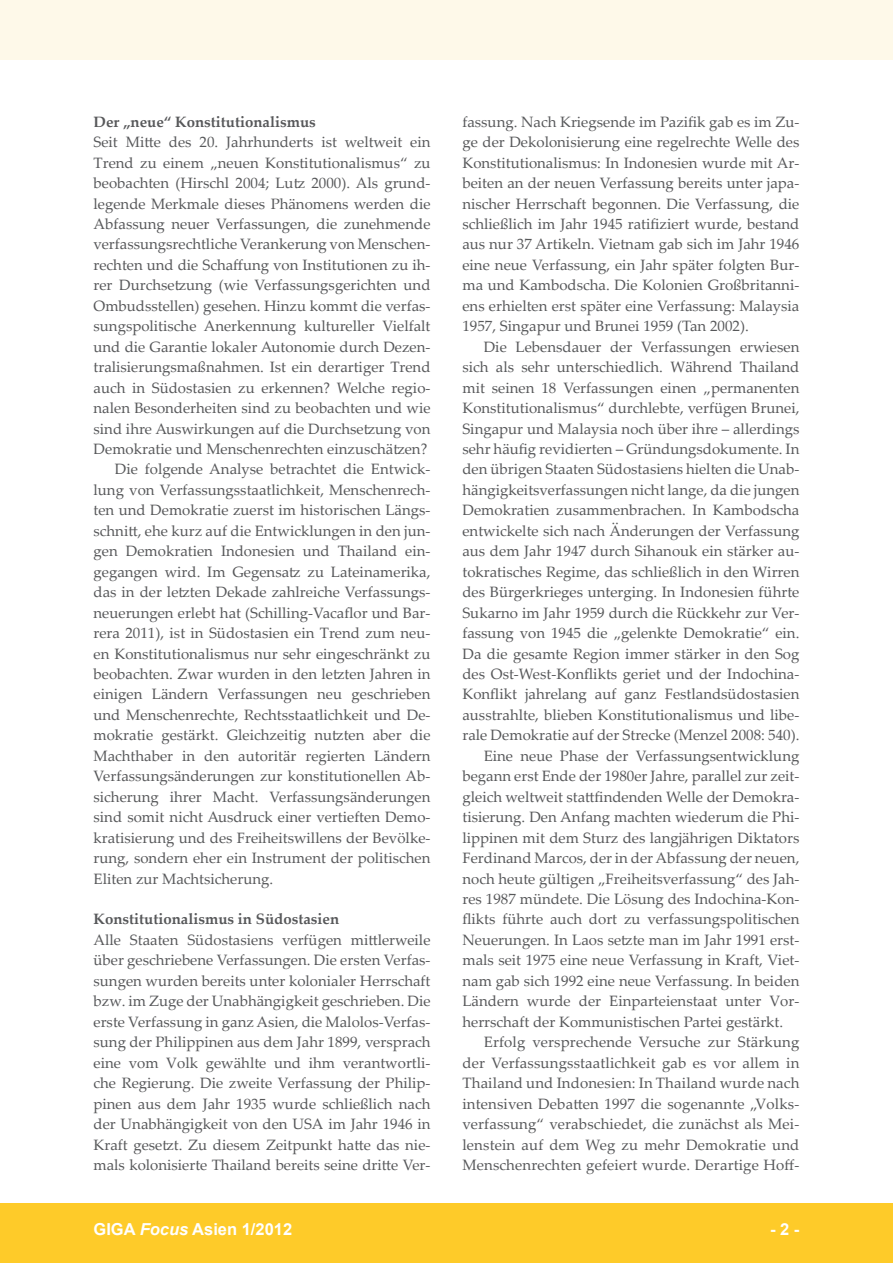
<style>
.page{position:relative;width:893px;height:1263px;background:#fff}
.page>*{position:absolute;margin:0;border:0;box-sizing:border-box;transform-origin:0 0}
.foc__text_fusszeile{font:700 16.5px "Arial";color:#fff}
.foc__text_seitenzahl{font:700 16.5px "Arial";color:#fff}
.foc__text_fliesstext{font:15px/20.4px "Palatino Linotype";color:#57585a;text-align:justify}
.foc__text_1__absatz{font:15px/20.4px "Palatino Linotype";color:#57585a;text-align:justify}
.foc__text_ueberschri{font:700 15px "Palatino Linotype";color:#57585a}
.s1{font-style:italic}
</style>
<div class="page">
<div style="left:0;top:1203px;width:893px;height:60px;background:#fecb29"></div>
<div style="left:0;top:0;width:893px;height:60px;background:#fef9e9"></div>
<p class="foc__text_ueberschri" style="left:94px;top:111px;width:224px">Der „neue“ Konstitutionalismus</p>
<p class="foc__text_1__absatz" style="left:94px;top:131px;width:338px">Seit Mitte des 20. Jahrhunderts ist weltweit ein Trend zu einem „neuen Konstitutionalismus“ zu beobachten (Hirschl 2004; Lutz 2000). Als grund&shy;legende Merkmale dieses Phänomens werden die Abfassung neuer Verfassungen, die zunehmende verfassungsrechtliche Verankerung von Menschen&shy;rechten und die Schaffung von Institutionen zu ih&shy;rer Durchsetzung (wie Verfassungsgerichten und Ombudsstellen) gesehen. Hinzu kommt die verfas&shy;sungspolitische Anerkennung kultureller Vielfalt und die Garantie lokaler Autonomie durch Dezen&shy;tralisierungsmaßnahmen. Ist ein derartiger Trend auch in Südostasien zu erkennen? Welche regio&shy;nalen Besonderheiten sind zu beobachten und wie sind ihre Auswirkungen auf die Durchsetzung von Demokratie und Menschenrechten einzuschätzen?</p>
<p class="foc__text_fliesstext" style="left:94px;top:459px;width:338px;text-indent:21px">Die folgende Analyse betrachtet die Entwick&shy;lung von Verfassungsstaatlichkeit, Menschenrech&shy;ten und Demokratie zuerst im historischen Längs&shy;schnitt, ehe kurz auf die Entwicklungen in den jun&shy;gen Demokratien Indonesien und Thailand ein&shy;gegangen wird. Im Gegensatz zu Lateinamerika, das in der letzten Dekade zahlreiche Verfassungs&shy;neuerungen erlebt hat (Schilling-Vacaflor und Bar&shy;rera 2011), ist in Südostasien ein Trend zum neu&shy;en Konstitutionalismus nur sehr eingeschränkt zu beobachten. Zwar wurden in den letzten Jahren in einigen Ländern Verfassungen neu geschrieben und Menschenrechte, Rechtsstaatlichkeit und De&shy;mokratie gestärkt. Gleichzeitig nutzten aber die Machthaber in den autoritär regierten Ländern Verfassungsänderungen zur konstitutionellen Ab&shy;sicherung ihrer Macht. Verfassungsänderungen sind somit nicht Ausdruck einer vertieften Demo&shy;kratisierung und des Freiheitswillens der Bevölke&shy;rung, sondern eher ein Instrument der politischen Eliten zur Machtsicherung.</p>
<p class="foc__text_ueberschri" style="left:94px;top:909px;width:247px">Konstitutionalismus in Südostasien</p>
<p class="foc__text_1__absatz" style="left:94px;top:929px;width:338px">Alle Staaten Südostasiens verfügen mittlerweile über geschriebene Verfassungen. Die ersten Verfas&shy;sungen wurden bereits unter kolonialer Herrschaft bzw. im Zuge der Unabhängigkeit geschrieben. Die erste Verfassung in ganz Asien, die Malolos-Verfas&shy;sung der Philippinen aus dem Jahr 1899, versprach eine vom Volk gewählte und ihm verantwortli&shy;che Regierung. Die zweite Verfassung der Philip&shy;pinen aus dem Jahr 1935 wurde schließlich nach der Unabhängigkeit von den USA im Jahr 1946 in Kraft gesetzt. Zu diesem Zeitpunkt hatte das nie&shy;mals kolonisierte Thailand bereits seine dritte Ver-</p>
<p class="foc__text_1__absatz" style="left:462px;top:111px;width:338px">fassung. Nach Kriegsende im Pazifik gab es im Zu&shy;ge der Dekolonisierung eine regelrechte Welle des Konstitutionalismus: In Indonesien wurde mit Ar&shy;beiten an der neuen Verfassung bereits unter japa&shy;nischer Herrschaft begonnen. Die Verfassung, die schließlich im Jahr 1945 ratifiziert wurde, bestand aus nur 37 Artikeln. Vietnam gab sich im Jahr 1946 eine neue Verfassung, ein Jahr später folgten Bur&shy;ma und Kambodscha. Die Kolonien Großbritanni&shy;ens erhielten erst später eine Verfassung: Malaysia 1957, Singapur und Brunei 1959 (Tan 2002).</p>
<p class="foc__text_fliesstext" style="left:462px;top:336px;width:338px;text-indent:21px">Die Lebensdauer der Verfassungen erwiesen sich als sehr unterschiedlich. Während Thailand mit seinen 18 Verfassungen einen „permanenten Konstitutionalismus“ durchlebte, verfügen Brunei, Singapur und Malaysia noch über ihre – allerdings sehr häufig revidierten – Gründungsdokumente. In den übrigen Staaten Südostasiens hielten die Unab&shy;hängigkeitsverfassungen nicht lange, da die jungen Demokratien zusammenbrachen. In Kambodscha entwickelte sich nach Änderungen der Verfassung aus dem Jahr 1947 durch Sihanouk ein stärker au&shy;tokratisches Regime, das schließlich in den Wirren des Bürgerkrieges unterging. In Indonesien führte Sukarno im Jahr 1959 durch die Rückkehr zur Ver&shy;fassung von 1945 die „gelenkte Demokratie“ ein.<br>Da die gesamte Region immer stärker in den Sog des Ost-West-Konflikts geriet und der Indochina-Konflikt jahrelang auf ganz Festlandsüdostasien ausstrahlte, blieben Konstitutionalismus und libe&shy;rale Demokratie auf der Strecke (Menzel 2008: 540).</p>
<p class="foc__text_fliesstext" style="left:462px;top:745px;width:338px;text-indent:21px">Eine neue Phase der Verfassungsentwicklung begann erst Ende der 1980er Jahre, parallel zur zeit&shy;gleich weltweit stattfindenden Welle der Demokra&shy;tisierung. Den Anfang machten wiederum die Phi&shy;lippinen mit dem Sturz des langjährigen Diktators Ferdinand Marcos, der in der Abfassung der neuen, noch heute gültigen „Freiheitsverfassung“ des Jah&shy;res 1987 mündete. Die Lösung des Indochina-Kon&shy;flikts führte auch dort zu verfassungspolitischen Neuerungen. In Laos setzte man im Jahr 1991 erst&shy;mals seit 1975 eine neue Verfassung in Kraft, Viet&shy;nam gab sich 1992 eine neue Verfassung. In beiden Ländern wurde der Einparteienstaat unter Vor&shy;herrschaft der Kommunistischen Partei gestärkt.</p>
<p class="foc__text_fliesstext" style="left:462px;top:1031px;width:338px;text-indent:21px">Erfolg versprechende Versuche zur Stärkung der Verfassungsstaatlichkeit gab es vor allem in Thailand und Indonesien: In Thailand wurde nach intensiven Debatten 1997 die sogenannte „Volks&shy;verfassung“ verabschiedet, die zunächst als Mei&shy;lenstein auf dem Weg zu mehr Demokratie und Menschenrechten gefeiert wurde. Derartige Hoff-</p>
<p class="foc__text_fusszeile" style="left:94px;top:1218px;width:200px">GIGA <span class="s1">Focus</span> Asien 1/2012</p>
<p class="foc__text_seitenzahl" style="left:770px;top:1218px;width:31px">- 2 -</p>
</div>
